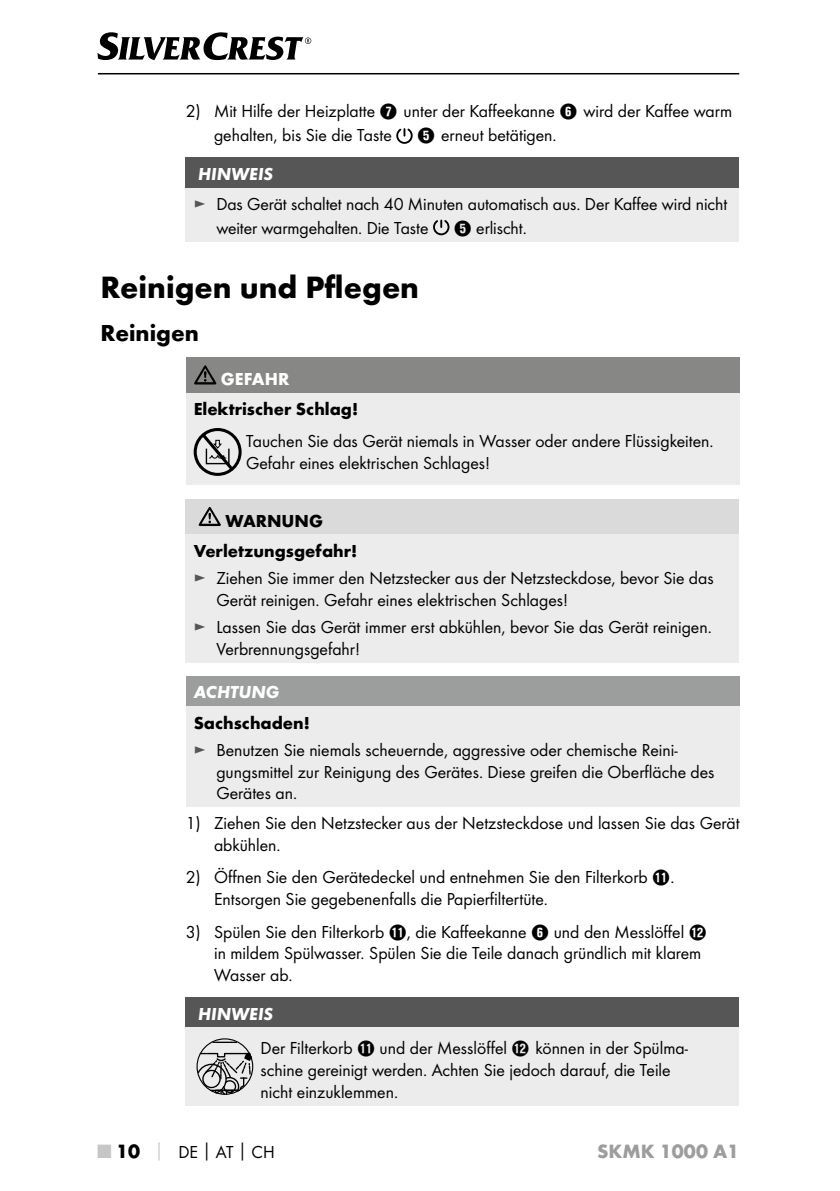
<style>
.page{position:relative;width:840px;height:1191px;background:#fff}
.page>*{position:absolute;margin:0;border:0;box-sizing:border-box;transform-origin:0 0}
.t1{font:700 32px "Futura";color:#000}
.t2{font:700 24px "Futura";color:#000}
.t3{font:700 20px "Futura";color:#9c9d9d}
.t4{font:18px/21.6px "Futura Boo";color:#000}
.t5{font:700 18px/30.2px "Futura";color:#000;text-align:center}
.t6{font:italic 700 18px "Futura";color:#fff}
.t7{font:700 18px "Futura";color:#fff}
.s1{font-family:"Hako PI Nummern"}
.s2{color:#565656}
.s3{font-family:"Futura";font-weight:700;font-size:20px;color:#c5c6c6}
.s4{font-family:"Futura";font-weight:700;font-size:20px}
.s5{font-family:"Futura";font-weight:700;color:#c5c6c6}
.s6{font-family:"Futura";font-weight:700}
</style>
<div class="page">
<hr style="left:98px;top:73px;width:640px;height:1px;background:#000">
<svg style="left:97px;top:32px;width:214px;height:28px"></svg>
<svg style="left:396px;top:128px;width:16px;height:16px"></svg>
<div style="left:185px;top:158px;width:553px;height:30px;background:#565656"></div>
<div style="left:185px;top:188px;width:553px;height:54px;background:#ececed"></div>
<svg style="left:433px;top:219px;width:16px;height:16px"></svg>
<div style="left:185px;top:357px;width:554px;height:36px;background:#878786"></div>
<div style="left:185px;top:393px;width:554px;height:92px;background:#ececed"></div>
<svg style="left:194px;top:365px;width:22px;height:19px"></svg>
<svg style="left:193px;top:428px;width:48px;height:48px"></svg>
<div style="left:185px;top:498px;width:553px;height:36px;background:#dadada"></div>
<div style="left:185px;top:534px;width:553px;height:128px;background:#ececed"></div>
<svg style="left:198px;top:507px;width:23px;height:19px"></svg>
<div style="left:185px;top:676px;width:554px;height:30px;background:#9c9d9d"></div>
<div style="left:185px;top:706px;width:554px;height:101px;background:#ececed"></div>
<div style="left:185px;top:997px;width:553px;height:30px;background:#565656"></div>
<div style="left:185px;top:1027px;width:553px;height:78px;background:#ececed"></div>
<svg style="left:196px;top:1052px;width:57px;height:43px"></svg>
<hr style="left:213px;top:1041px;width:23px;height:2px;background:#000">
<p class="t4" style="left:214px;top:99px;width:519px;line-height:24px;text-indent:-28px">2) Mit Hilfe der Heizplatte <span class="s1">7</span> unter der Kaffeekanne <span class="s1">6</span> wird der Kaffee warm gehalten, bis Sie die Taste</p>
<p class="t4" style="left:417px;top:124px;width:139px"><span class="s1">5</span> erneut betätigen.</p>
<p class="t6" style="left:198px;top:163px;width:76px">HINWEIS</p>
<p class="t4" style="left:216px;top:191px;width:512px;line-height:24px;text-indent:-23px"><span class="s2">►</span> Das Gerät schaltet nach 40 Minuten automatisch aus. Der Kaffee wird nicht weiter warmgehalten. Die Taste</p>
<p class="t4" style="left:453px;top:217px;width:72px"><span class="s1">5</span> erlischt.</p>
<h1 class="t1" style="left:100px;top:267px;width:320px">Reinigen und Pflegen</h1>
<h2 class="t2" style="left:100px;top:318px;width:100px">Reinigen</h2>
<p class="t7" style="left:221px;top:368px;width:70px">GEFAHR</p>
<p class="t5" style="left:193px;top:394px;width:166px">Elektrischer Schlag!</p>
<p class="t4" style="left:246px;top:430px;width:466px">Tauchen Sie das Gerät niemals in Wasser oder andere Flüssigkeiten.<br>Gefahr eines elektrischen Schlages!</p>
<p class="t5" style="left:193px;top:505px;width:165px">WARNUNG<br>Verletzungsgefahr!</p>
<p class="t4" style="left:216px;top:567px;width:498px;text-indent:-23px"><span class="s2">►</span> Ziehen Sie immer den Netzstecker aus der Netzsteckdose, bevor Sie das<br>Gerät reinigen. Gefahr eines elektrischen Schlages!</p>
<p class="t4" style="left:216px;top:616px;width:494px;text-indent:-23px"><span class="s2">►</span> Lassen Sie das Gerät immer erst abkühlen, bevor Sie das Gerät reinigen.<br>Verbrennungsgefahr!</p>
<p class="t6" style="left:193px;top:681px;width:87px">ACHTUNG</p>
<p class="t5" style="left:193px;top:707px;width:118px">Sachschaden!</p>
<p class="t4" style="left:216px;top:739px;width:499px;text-indent:-23px"><span class="s2">►</span> Benutzen Sie niemals scheuernde, aggressive oder chemische Reini&shy;gungsmittel zur Reinigung des Gerätes. Diese greifen die Oberfläche des<br>Gerätes an.</p>
<p class="t4" style="left:214px;top:812px;width:526px;text-indent:-28px">1) Ziehen Sie den Netzstecker aus der Netzsteckdose und lassen Sie das Gerät abkühlen.</p>
<p class="t4" style="left:214px;top:866px;width:459px;text-indent:-28px">2) Öffnen Sie den Gerätedeckel und entnehmen Sie den Filterkorb <span class="s1">q</span>.<br>Entsorgen Sie gegebenenfalls die Papierfiltertüte.</p>
<p class="t4" style="left:214px;top:920px;width:494px;text-indent:-28px">3) Spülen Sie den Filterkorb <span class="s1">q</span>, die Kaffeekanne <span class="s1">6</span> und den Messlöffel <span class="s1">w </span>in mildem Spülwasser. Spülen Sie die Teile danach gründlich mit klarem<br>Wasser ab.</p>
<p class="t6" style="left:198px;top:1002px;width:76px">HINWEIS</p>
<p class="t4" style="left:260px;top:1037px;width:428px">Der Filterkorb <span class="s1">q</span> und der Messlöffel <span class="s1">w</span> können in der Spülma&shy;schine gereinigt werden. Achten Sie jedoch darauf, die Teile nicht einzuklemmen.</p>
<p class="t4" style="left:98px;top:1141px;width:178px"><span class="s3">■</span> <span class="s4">10</span> <span class="s5">│</span> DE<span class="s6">│</span>AT<span class="s6">│</span>CH</p>
<p class="t3" style="left:597px;top:1139px;width:143px">SKMK 1000 A1</p>
</div>
